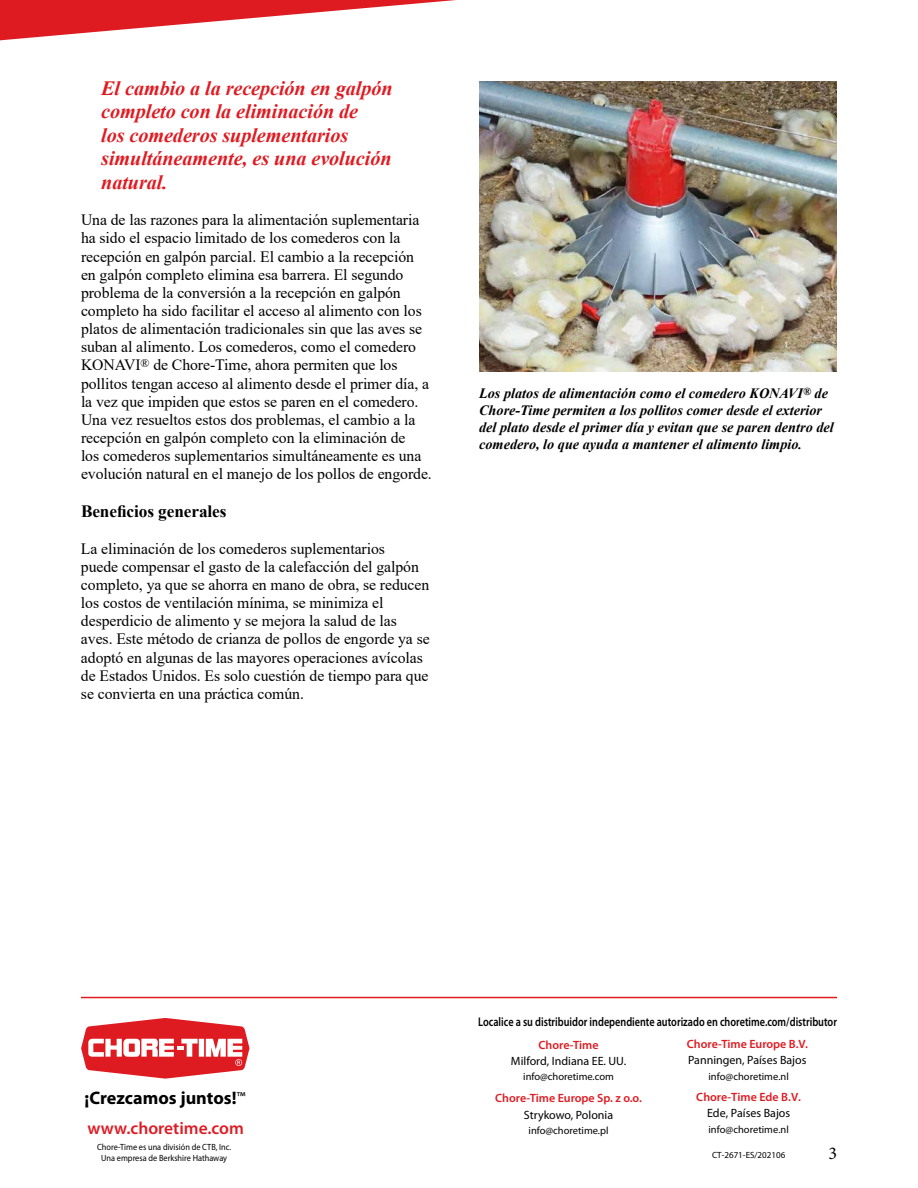
<style>
.page{position:relative;width:918px;height:1188px;background:#fff}
.page>*{position:absolute;margin:0;border:0;box-sizing:border-box;transform-origin:0 0}
.t1{font:italic 700 20.25px/23.5px "Times New Roman";letter-spacing:-.005em;color:#df1b22}
.t2{font:700 18.15px "Myriad Pro";color:#000}
.t3{font:18px "Minion Pro";color:#000}
.t4{font:600 17.4px "Myriad Pro";color:#df1b22}
.t5{font:700 17.25px "Times New Roman";letter-spacing:-.005em;color:#000}
.t6{font:15.75px/18.1px "Times New Roman";letter-spacing:-.005em;color:#000}
.t7{font:italic 700 14.25px/17.1px "Times New Roman";color:#000}
.t8{font:600 12.6px "Myriad Pro";color:#000;scale:.81 1}
.t9{font:12px "Myriad Pro";color:#000}
.t10{font:600 12px "Myriad Pro";color:#df1b22}
.t11{font:10.5px "Myriad Pro";color:#000}
.t12{font:9px/10.8px "Myriad Pro";color:#000;text-align:center;scale:.92 1}
.t13{font:9px "Myriad Pro";color:#000}
.s1{font-weight:400;font-size:14.55px}
</style>
<div class="page">
<svg style="left:0;top:0;width:456px;height:40px"></svg>
<hr style="left:81px;top:997px;width:756px;height:1px;background:#df1b22">
<img style="left:479px;top:81px;width:358px;height:290px">
<svg style="left:81px;top:1018px;width:169px;height:61px"></svg>
<p class="t1" style="left:101px;top:76px;width:293px">El cambio a la recepción en galpón completo con la eliminación de<br>los comederos suplementarios simultáneamente, es una evolución natural.</p>
<p class="t6" style="left:81px;top:210px;width:352px">Una de las razones para la alimentación suplementaria ha sido el espacio limitado de los comederos con la recepción en galpón parcial. El cambio a la recepción en galpón completo elimina esa barrera. El segundo problema de la conversión a la recepción en galpón completo ha sido facilitar el acceso al alimento con los platos de alimentación tradicionales sin que las aves se suban al alimento. Los comederos, como el comedero KONAVI<sup>®</sup> de Chore-Time, ahora permiten que los pollitos tengan acceso al alimento desde el primer día, a la vez que impiden que estos se paren en el comedero.<br>Una vez resueltos estos dos problemas, el cambio a la recepción en galpón completo con la eliminación de<br>los comederos suplementarios simultáneamente es una evolución natural en el manejo de los pollos de engorde.</p>
<p class="t5" style="left:81px;top:499px;width:147px">Beneficios generales</p>
<p class="t6" style="left:81px;top:539px;width:350px">La eliminación de los comederos suplementarios<br>puede compensar el gasto de la calefacción del galpón completo, ya que se ahorra en mano de obra, se reducen los costos de ventilación mínima, se minimiza el desperdicio de alimento y se mejora la salud de las aves. Este método de crianza de pollos de engorde ya se adoptó en algunas de las mayores operaciones avícolas de Estados Unidos. Es solo cuestión de tiempo para que se convierta en una práctica común.</p>
<p class="t7" style="left:479px;top:384px;width:356px">Los platos de alimentación como el comedero KONAVI<sup>®</sup> de Chore-Time permiten a los pollitos comer desde el exterior del plato desde el primer día y evitan que se paren dentro del comedero, lo que ayuda a mantener el alimento limpio.</p>
<p class="t2" style="left:85px;top:1086px;width:162px">¡Crezcamos juntos!<span class="s1">™</span></p>
<p class="t4" style="left:87px;top:1117px;width:158px">www.choretime.com</p>
<p class="t12" style="left:97px;top:1141px;width:147px">Chore-Time es una división de CTB, Inc.<br>Una empresa de Berkshire Hathaway</p>
<p class="t8" style="left:478px;top:1014px;width:444px">Localice a su distribuidor independiente autorizado en choretime.com/distributor</p>
<p class="t10" style="left:539px;top:1037px;width:62px">Chore-Time</p>
<p class="t9" style="left:511px;top:1054px;width:117px">Milford, Indiana EE. UU.</p>
<p class="t11" style="left:523px;top:1070px;width:92px">info@choretime.com</p>
<p class="t10" style="left:495px;top:1091px;width:148px">Chore-Time Europe Sp. z o.o.</p>
<p class="t9" style="left:524px;top:1107px;width:91px">Strykowo, Polonia</p>
<p class="t11" style="left:529px;top:1124px;width:82px">info@choretime.pl</p>
<p class="t10" style="left:687px;top:1037px;width:122px">Chore-Time Europe B.V.</p>
<p class="t9" style="left:688px;top:1053px;width:120px">Panningen, Países Bajos</p>
<p class="t11" style="left:709px;top:1070px;width:82px">info@choretime.nl</p>
<p class="t10" style="left:696px;top:1089px;width:106px">Chore-Time Ede B.V.</p>
<p class="t9" style="left:707px;top:1106px;width:85px">Ede, Países Bajos</p>
<p class="t11" style="left:709px;top:1123px;width:82px">info@choretime.nl</p>
<p class="t13" style="left:712px;top:1150px;width:75px">CT-2671-ES/202106</p>
<p class="t3" style="left:828px;top:1141px;width:10px">3</p>
</div>
